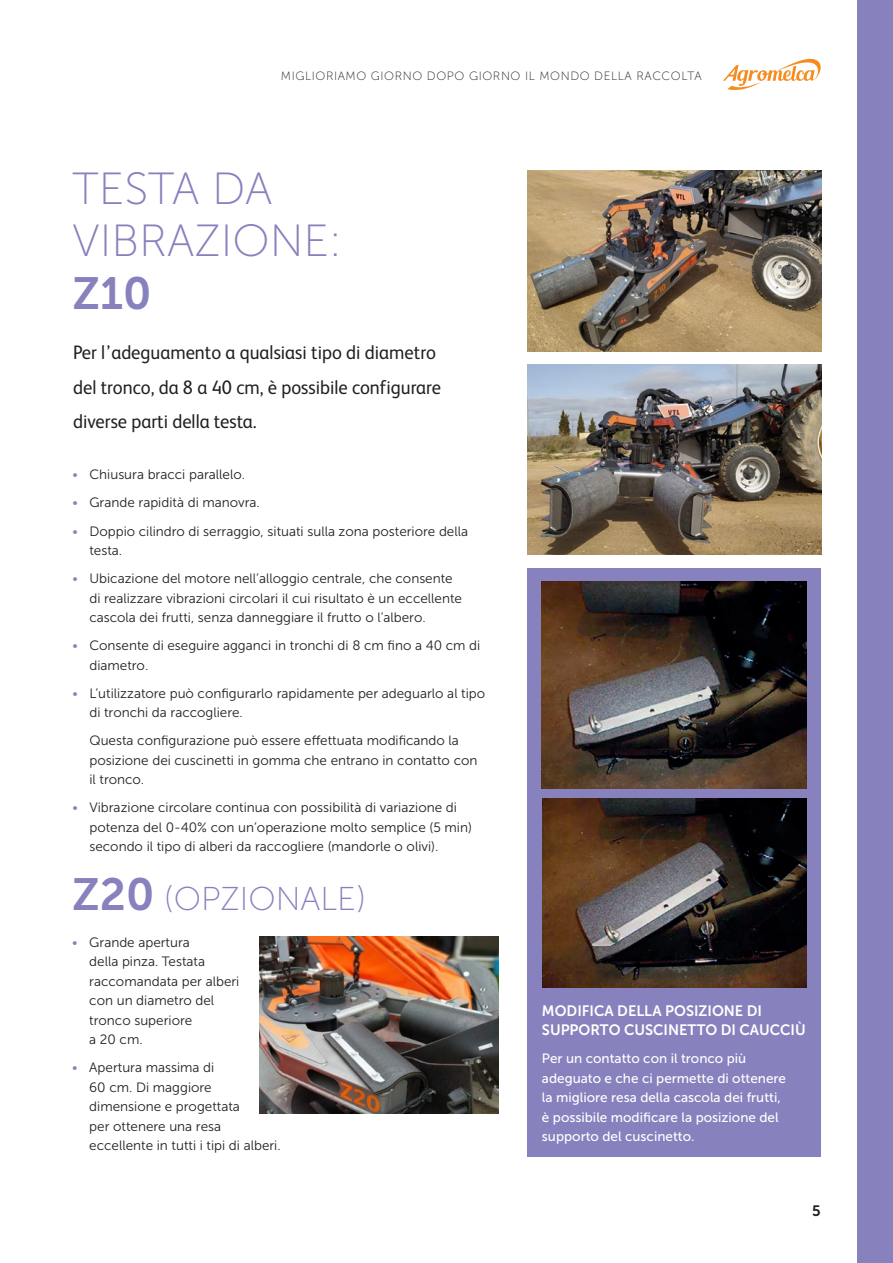
<style>
.page{position:relative;width:893px;height:1263px;background:#fff}
.page>*{position:absolute;margin:0;border:0;box-sizing:border-box;transform-origin:0 0}
.Titular{font:45px/52.5px "Museo Sans 100";color:#8781bd}
.Titular-2{font:45px "Museo Sans 700";color:#8781bd}
.Titular-3{font:33px "Museo Sans 100";color:#8781bd}
.Entradilla{font:19.5px/34.5px "FS Albert";color:#231f20;scale:.95 1}
.Texto{font:15px/19.5px "Museo Sans 700";color:#fff}
.t1{font:15px "Museo Sans 700";color:#231f20}
.Texto-2{font:13.5px/19.5px "Museo Sans 300";color:#231f20}
.Texto-3{font:13.5px/19.5px "Museo Sans 500";color:#fff}
.t2{font:12px "Museo Sans 100";letter-spacing:.05em;color:#231f20}
.s1{color:#8781bd}
.s2{font-family:"Museo Sans 700";font-size:45px}
</style>
<div class="page">
<div style="left:527px;top:568px;width:294px;height:589px;background:#8781bd"></div>
<img style="left:542px;top:581px;width:264px;height:207px">
<img style="left:542px;top:798px;width:265px;height:190px">
<img style="left:527px;top:170px;width:295px;height:182px">
<img style="left:527px;top:364px;width:295px;height:190px">
<img style="left:259px;top:936px;width:240px;height:178px">
<svg style="left:723px;top:58px;width:98px;height:32px"></svg>
<div style="left:857px;top:0;width:36px;height:1263px;background:#8781bd"></div>
<p class="t2" style="left:281px;top:70px;width:422px">MIGLIORIAMO GIORNO DOPO GIORNO IL MONDO DELLA RACCOLTA</p>
<p class="Titular" style="left:73px;top:163px;width:271px">TESTA DA<br>VIBRAZIONE:</p>
<p class="Titular-2" style="left:73px;top:268px;width:80px">Z10</p>
<p class="Entradilla" style="left:73px;top:335px;width:389px">Per l’adeguamento a qualsiasi tipo di diametro del tronco, da 8 a 40 cm, è possibile configurare diverse parti della testa.</p>
<p class="Texto-2" style="left:72px;top:465px;width:174px"><span class="s1">•</span> Chiusura bracci parallelo.</p>
<p class="Texto-2" style="left:72px;top:493px;width:189px"><span class="s1">•</span> Grande rapidità di manovra.</p>
<p class="Texto-2" style="left:89px;top:521px;width:380px;text-indent:-17px"><span class="s1">•</span> Doppio cilindro di serraggio, situati sulla zona posteriore della testa.</p>
<p class="Texto-2" style="left:89px;top:569px;width:374px;text-indent:-17px"><span class="s1">•</span> Ubicazione del motore nell’alloggio centrale, che consente di realizzare vibrazioni circolari il cui risultato è un eccellente cascola dei frutti, senza danneggiare il frutto o l’albero.</p>
<p class="Texto-2" style="left:89px;top:636px;width:392px;text-indent:-17px"><span class="s1">•</span> Consente di eseguire agganci in tronchi di 8 cm fino a 40 cm di diametro.</p>
<p class="Texto-2" style="left:89px;top:683px;width:397px;text-indent:-17px"><span class="s1">•</span> L’utilizzatore può configurarlo rapidamente per adeguarlo al tipo di tronchi da raccogliere.</p>
<p class="Texto-2" style="left:89px;top:731px;width:390px">Questa configurazione può essere effettuata modificando la posizione dei cuscinetti in gomma che entrano in contatto con il tronco.</p>
<p class="Texto-2" style="left:89px;top:798px;width:384px;text-indent:-17px"><span class="s1">•</span> Vibrazione circolare continua con possibilità di variazione di potenza del 0-40% con un’operazione molto semplice (5 min) secondo il tipo di alberi da raccogliere (mandorle o olivi).</p>
<p class="Titular-3" style="left:72px;top:881px;width:296px"><span class="s2">Z20</span> (OPZIONALE)</p>
<p class="Texto-2" style="left:89px;top:932px;width:152px;text-indent:-17px"><span class="s1">•</span> Grande apertura<br>della pinza. Testata raccomandata per alberi con un diametro del tronco superiore<br>a 20 cm.</p>
<p class="Texto-2" style="left:89px;top:1058px;width:193px;text-indent:-17px"><span class="s1">•</span> Apertura massima di<br>60 cm. Di maggiore dimensione e progettata<br>per ottenere una resa eccellente in tutti i tipi di alberi.</p>
<p class="Texto" style="left:542px;top:1001px;width:265px">MODIFICA DELLA POSIZIONE DI<br>SUPPORTO CUSCINETTO DI CAUCCIÙ</p>
<p class="Texto-3" style="left:542px;top:1049px;width:246px">Per un contatto con il tronco più adeguato e che ci permette di ottenere la migliore resa della cascola dei frutti, è possibile modificare la posizione del supporto del cuscinetto.</p>
<p class="t1" style="left:812px;top:1203px;width:10px">5</p>
</div>
